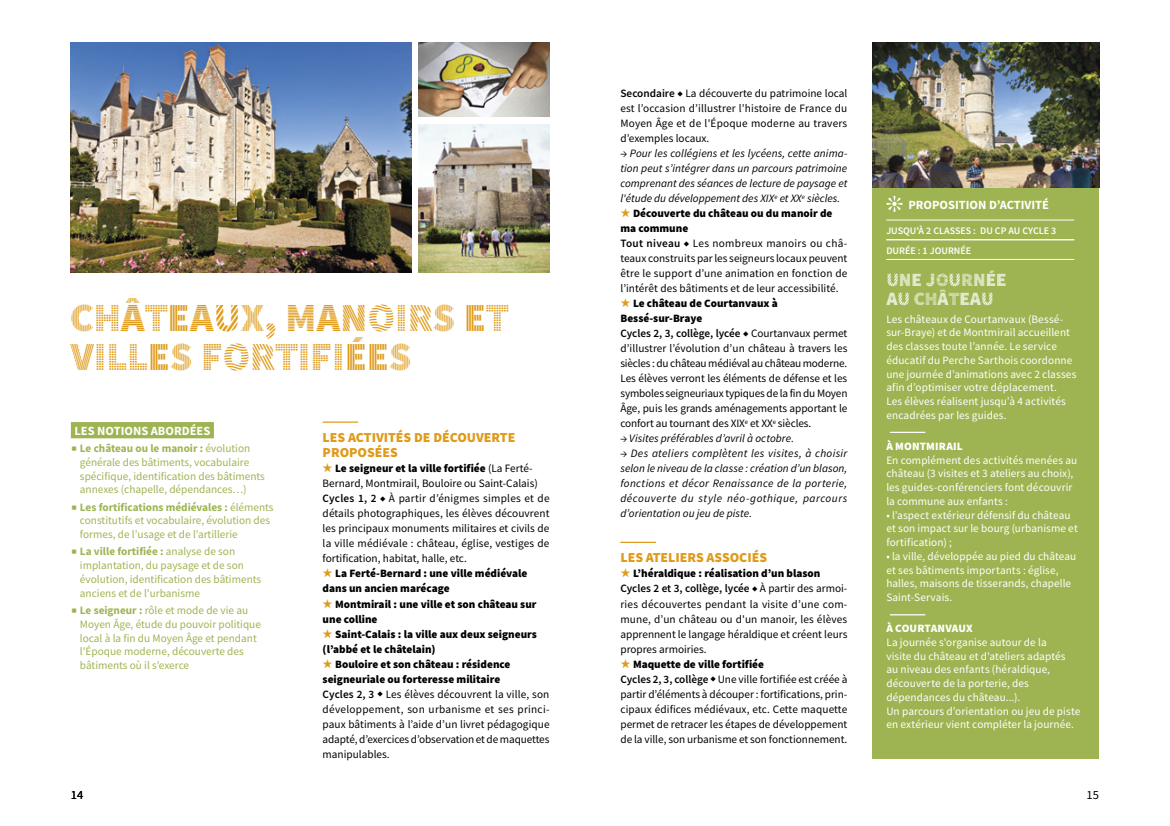
<style>
.page{position:relative;width:1170px;height:826px;background:#fff}
.page>*{position:absolute;margin:0;border:0;box-sizing:border-box;transform-origin:0 0}
.t1{font:40px/38.8px "Source Sans Pro DISPLAY";color:#df9b1b}
.t2{font:18.75px/18.8px "Source Sans Pro DISPLAY";color:#fff}
.t3{font:900 13.75px/15px "Source Sans Pro";color:#df9b1b}
.t4{font:700 12.5px "Source Sans Pro";color:#fff}
.t5{font:12.5px "Source Sans Pro";color:#000}
.t6{font:11.25px/15px "Source Sans Pro";color:#000}
.t7{font:11.25px/13.8px "Source Sans Pro";letter-spacing:.005em;color:#fff}
.t8{font:11.25px/13.8px "Source Sans Pro";color:#9eb452}
.t9{font:italic 11.25px/15px "Source Sans Pro";color:#000;text-align:justify}
.t10{font:900 11.25px/15px "Source Sans Pro";color:#000}
.t11{font:900 11.25px "Source Sans Pro";letter-spacing:.015em;color:#fff}
.t12{font:600 10px/19.6px "Source Sans Pro";color:#fff}
.s1{font-weight:700}
.s2{color:#df9b1b}
.s3{font-weight:900}
.s4{font-weight:600}
.s5{font-weight:900;font-size:6.25px}
</style>
<div class="page">
<div style="left:872px;top:149px;width:226px;height:609px;background:#9eb452"></div>
<img style="left:71px;top:43px;width:340px;height:230px">
<div style="left:71px;top:422px;width:143px;height:16px;background:#9eb452"></div>
<hr style="left:322px;top:421px;width:36px;height:2px;background:#df9b1b">
<hr style="left:620px;top:541px;width:36px;height:2px;background:#df9b1b">
<hr style="left:889px;top:614px;width:36px;height:1px;background:#fff">
<hr style="left:889px;top:432px;width:36px;height:1px;background:#fff">
<img style="left:872px;top:43px;width:226px;height:145px">
<img style="left:418px;top:43px;width:131px;height:74px">
<img style="left:418px;top:124px;width:131px;height:149px">
<svg style="left:886px;top:196px;width:16px;height:16px"></svg>
<hr style="left:886px;top:220px;width:188px;height:1px;background:#fff">
<hr style="left:886px;top:240px;width:188px;height:1px;background:#fff">
<hr style="left:886px;top:239px;width:188px;height:1px;background:#fff">
<hr style="left:886px;top:259px;width:188px;height:1px;background:#fff">
<h1 class="t1" style="left:71px;top:300px;width:439px">CHÂTEAUX, MANOIRS ET<br>VILLES FORTIFIÉES</h1>
<p class="t4" style="left:74px;top:422px;width:137px">LES NOTIONS ABORDÉES</p>
<p class="t8" style="left:80px;top:441px;width:186px"><span class="s1">Le château ou le manoir :</span> évolution générale des bâtiments, vocabulaire spécifique, identification des bâtiments annexes (chapelle, dépendances…)</p>
<p class="t8" style="left:80px;top:500px;width:195px"><span class="s1">Les fortifications médiévales :</span> éléments constitutifs et vocabulaire, évolution des formes, de l’usage et de l’artillerie</p>
<p class="t8" style="left:80px;top:545px;width:183px"><span class="s1">La ville fortifiée :</span> analyse de son implantation, du paysage et de son évolution, identification des bâtiments anciens et de l’urbanisme</p>
<p class="t8" style="left:80px;top:603px;width:182px"><span class="s1">Le seigneur :</span> rôle et mode de vie au Moyen Âge, étude du pouvoir politique local à la fin du Moyen Âge et pendant l'Époque moderne, découverte des bâtiments où il s’exerce</p>
<p class="t3" style="left:322px;top:430px;width:194px">LES ACTIVITÉS DE DÉCOUVERTE<br>PROPOSÉES</p>
<p class="t6" style="left:322px;top:461px;width:228px"><span class="s2">★</span> <span class="s3">Le seigneur et la ville fortifiée</span> (La Ferté-Bernard, Montmirail, Bouloire ou Saint-Calais)<br><span class="s4">Cycles 1, 2</span> <span class="s5">◆</span> À partir d’énigmes simples et de détails photographiques, les élèves découvrent les principaux monuments militaires et civils de la ville médiévale : château, église, vestiges de fortification, habitat, halle, etc.</p>
<p class="t10" style="left:322px;top:566px;width:206px"><span class="s2">★</span> La Ferté-Bernard : une ville médiévale dans un ancien marécage</p>
<p class="t10" style="left:322px;top:596px;width:215px"><span class="s2">★</span> Montmirail : une ville et son château sur une colline</p>
<p class="t10" style="left:322px;top:626px;width:216px"><span class="s2">★</span> Saint-Calais : la ville aux deux seigneurs (l’abbé et le châtelain)</p>
<p class="t6" style="left:322px;top:656px;width:228px"><span class="s2">★</span> <span class="s3">Bouloire et son château : résidence seigneuriale ou forteresse militaire<br></span><span class="s4">Cycles 2, 3</span> <span class="s5">◆</span> Les élèves découvrent la ville, son développement, son urbanisme et ses princi&shy;paux bâtiments à l’aide d’un livret pédagogique adapté, d’exercices d’observation et de maquettes manipulables.</p>
<p class="t6" style="left:620px;top:86px;width:228px;text-align:justify"><span class="s4">Secondaire</span> <span class="s5">◆</span> La découverte du patrimoine local est l’occasion d’illustrer l’histoire de France du Moyen Âge et de l'Époque moderne au travers d’exemples locaux.</p>
<p class="t9" style="left:620px;top:146px;width:228px">→ Pour les collégiens et les lycéens, cette anima&shy;tion peut s’intégrer dans un parcours patrimoine comprenant des séances de lecture de paysage et l'étude du développement des XIX<sup>e</sup> et XX<sup>e</sup> siècles.</p>
<p class="t6" style="left:620px;top:206px;width:228px"><span class="s2">★</span> <span class="s3">Découverte du château ou du manoir de ma commune<br></span><span class="s4">Tout niveau</span> <span class="s5">◆</span> Les nombreux manoirs ou châ&shy;teaux construits par les seigneurs locaux peuvent être le support d’une animation en fonction de l’intérêt des bâtiments et de leur accessibilité.</p>
<p class="t6" style="left:620px;top:296px;width:228px"><span class="s2">★</span> <span class="s3">Le château de Courtanvaux à Bessé-sur-Braye<br></span><span class="s4">Cycles 2, 3, collège, lycée</span> <span class="s5">◆</span> Courtanvaux permet d’illustrer l’évolution d’un château à travers les siècles : du château médiéval au château moderne.<br>Les élèves verront les éléments de défense et les symboles seigneuriaux typiques de la fin du Moyen Âge, puis les grands aménagements apportant le confort au tournant des XIX<sup>e</sup> et XX<sup>e</sup> siècles.</p>
<p class="t9" style="left:620px;top:431px;width:175px">→ Visites préférables d’avril à octobre.</p>
<p class="t9" style="left:620px;top:446px;width:228px">→ Des ateliers complètent les visites, à choisir selon le niveau de la classe : création d’un blason, fonctions et décor Renaissance de la porterie, découverte du style néo-gothique, parcours d’orientation ou jeu de piste.</p>
<p class="t3" style="left:620px;top:550px;width:148px">LES ATELIERS ASSOCIÉS</p>
<p class="t6" style="left:620px;top:566px;width:228px"><span class="s2">★</span> <span class="s3">L’héraldique : réalisation d’un blason </span><span class="s4">Cycles 2 et 3, collège, lycée</span> <span class="s5">◆</span> À partir des armoi&shy;ries découvertes pendant la visite d’une com&shy;mune, d’un château ou d'un manoir, les élèves apprennent le langage héraldique et créent leurs propres armoiries.</p>
<p class="t6" style="left:620px;top:656px;width:228px"><span class="s2">★</span> <span class="s3">Maquette de ville fortifiée<br></span><span class="s4">Cycles 2, 3, collège</span> <span class="s5">◆</span> Une ville fortifiée est créée à partir d’éléments à découper : fortifications, prin&shy;cipaux édifices médiévaux, etc. Cette maquette permet de retracer les étapes de développement de la ville, son urbanisme et son fonctionnement.</p>
<p class="t4" style="left:908px;top:197px;width:142px">PROPOSITION D’ACTIVITÉ</p>
<p class="t12" style="left:886px;top:221px;width:171px">JUSQU'À 2 CLASSES : DU CP AU CYCLE 3<br>DURÉE : 1 JOURNÉE</p>
<h2 class="t2" style="left:886px;top:271px;width:122px">UNE JOURNÉE<br>AU CHÂTEAU</h2>
<p class="t7" style="left:886px;top:312px;width:191px">Les châteaux de Courtanvaux (Bessé&shy;sur-Braye) et de Montmirail accueillent des classes toute l’année. Le service éducatif du Perche Sarthois coordonne une journée d’animations avec 2 classes afin d’optimiser votre déplacement.<br>Les élèves réalisent jusqu’à 4 activités encadrées par les guides.</p>
<p class="t11" style="left:886px;top:438px;width:78px">À MONTMIRAIL</p>
<p class="t7" style="left:886px;top:453px;width:192px">En complément des activités menées au château (3 visites et 3 ateliers au choix), les guides-conférenciers font découvrir la commune aux enfants :</p>
<p class="t7" style="left:886px;top:508px;width:193px">• l’aspect extérieur défensif du château et son impact sur le bourg (urbanisme et fortification) ;</p>
<p class="t7" style="left:886px;top:549px;width:191px">• la ville, développée au pied du château et ses bâtiments importants : église, halles, maisons de tisserands, chapelle Saint-Servais.</p>
<p class="t11" style="left:886px;top:620px;width:88px">À COURTANVAUX</p>
<p class="t7" style="left:886px;top:635px;width:195px">La journée s'organise autour de la<br>visite du château et d'ateliers adaptés<br>au niveau des enfants (héraldique, découverte de la porterie, des dépendances du château...).<br>Un parcours d’orientation ou jeu de piste en extérieur vient compléter la journée.</p>
<p class="t5" style="left:71px;top:787px;width:14px">14</p>
<p class="t5" style="left:1086px;top:787px;width:14px">15</p>
</div>
